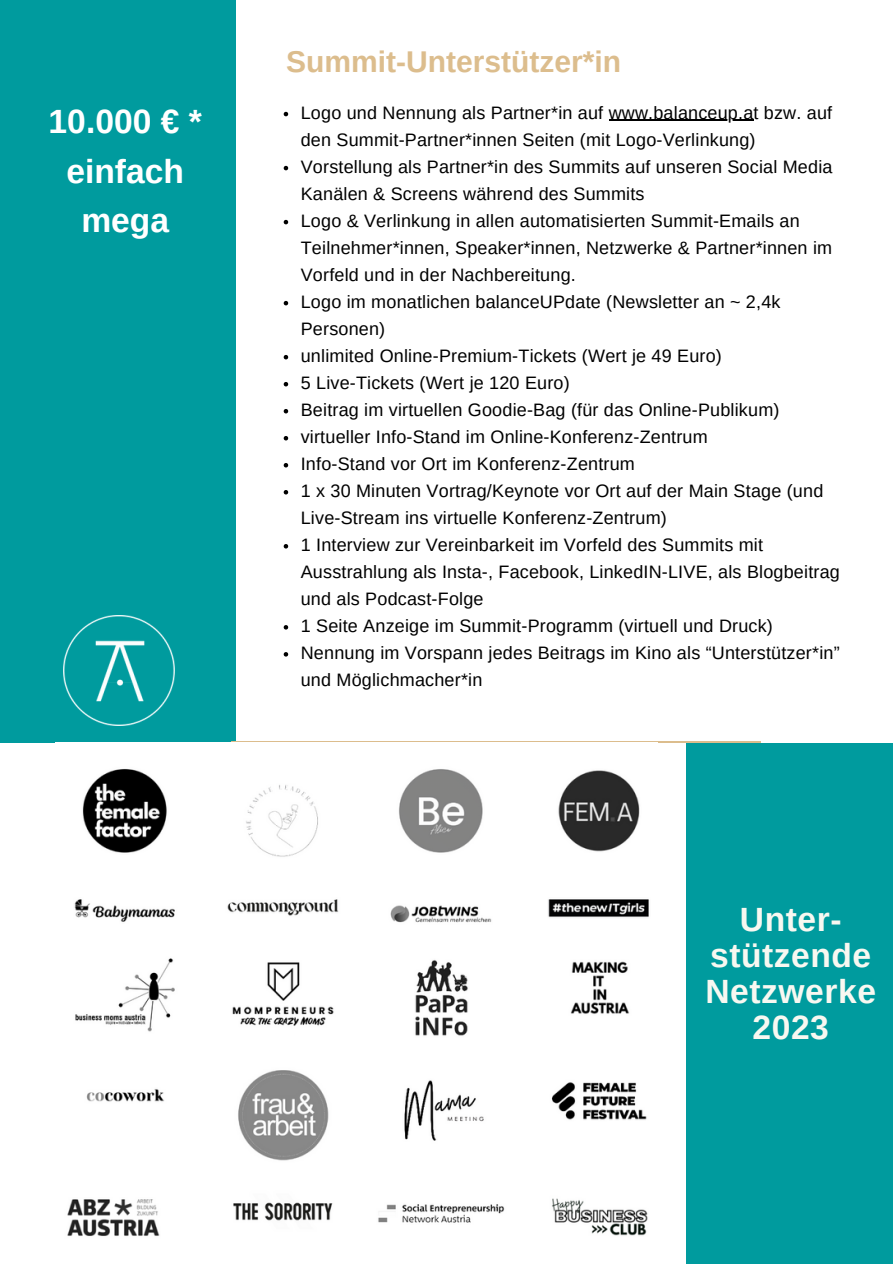
<style>
.page{position:relative;width:893px;height:1264px;background:#fff}
.page>*{position:absolute;margin:0;border:0;box-sizing:border-box;transform-origin:0 0}
.t1{font:700 33.6px/36px "Arimo";letter-spacing:.015em;color:#f8f8f1;text-align:center}
.t2{font:700 33.6px/49.5px "Arimo";color:#fff;text-align:center}
.t3{font:700 30px "Arimo";color:#dcbd8d}
.t4{font:18px/27px "Arimo";letter-spacing:.01em;color:#000}
</style>
<div class="page">
<div style="left:0;top:0;width:236px;height:742px;background:#009b9e"></div>
<img style="left:64px;top:615px;width:110px;height:110px">
<hr style="left:232px;top:741px;width:528px;height:1px;background:#dcbd8d">
<img style="left:67px;top:769px;width:582px;height:467px">
<svg style="left:284px;top:112px;width:4px;height:4px"></svg>
<hr style="left:608px;top:120px;width:145px;height:1px;background:#000">
<svg style="left:284px;top:166px;width:4px;height:4px"></svg>
<svg style="left:284px;top:220px;width:4px;height:4px"></svg>
<svg style="left:284px;top:301px;width:4px;height:4px"></svg>
<svg style="left:284px;top:355px;width:4px;height:4px"></svg>
<svg style="left:284px;top:382px;width:4px;height:4px"></svg>
<svg style="left:284px;top:409px;width:4px;height:4px"></svg>
<svg style="left:284px;top:436px;width:4px;height:4px"></svg>
<svg style="left:284px;top:463px;width:4px;height:4px"></svg>
<svg style="left:284px;top:490px;width:4px;height:4px"></svg>
<svg style="left:284px;top:544px;width:4px;height:4px"></svg>
<svg style="left:284px;top:625px;width:4px;height:4px"></svg>
<svg style="left:284px;top:652px;width:4px;height:4px"></svg>
<div style="left:686px;top:742px;width:206px;height:521px;background:#009b9e"></div>
<h2 class="t2" style="left:49px;top:97px;width:155px">10.000 € * einfach mega</h2>
<p class="t3" style="left:286px;top:45px;width:336px">Summit-Unterstützer*in</p>
<p class="t4" style="left:301px;top:99px;width:533px">Logo und Nennung als Partner*in auf www.balanceup.at bzw. auf</p>
<p class="t4" style="left:301px;top:126px;width:533px">den Summit-Partner*innen Seiten (mit Logo-Verlinkung)<br>Vorstellung als Partner*in des Summits auf unseren Social Media</p>
<p class="t4" style="left:301px;top:180px;width:500px">Kanälen &amp; Screens während des Summits<br>Logo &amp; Verlinkung in allen automatisierten Summit-Emails an</p>
<p class="t4" style="left:301px;top:234px;width:533px">Teilnehmer*innen, Speaker*innen, Netzwerke &amp; Partner*innen im<br>Vorfeld und in der Nachbereitung.<br>Logo im monatlichen balanceUPdate (Newsletter an ~ 2,4k</p>
<p class="t4" style="left:301px;top:315px;width:422px">Personen)<br>unlimited Online-Premium-Tickets (Wert je 49 Euro)</p>
<p class="t4" style="left:301px;top:369px;width:270px">5 Live-Tickets (Wert je 120 Euro)</p>
<p class="t4" style="left:301px;top:396px;width:480px">Beitrag im virtuellen Goodie-Bag (für das Online-Publikum)</p>
<p class="t4" style="left:301px;top:423px;width:408px">virtueller Info-Stand im Online-Konferenz-Zentrum</p>
<p class="t4" style="left:301px;top:450px;width:335px">Info-Stand vor Ort im Konferenz-Zentrum</p>
<p class="t4" style="left:301px;top:477px;width:524px">1 x 30 Minuten Vortrag/Keynote vor Ort auf der Main Stage (und<br>Live-Stream ins virtuelle Konferenz-Zentrum)</p>
<p class="t4" style="left:301px;top:531px;width:540px">1 Interview zur Vereinbarkeit im Vorfeld des Summits mit<br>Ausstrahlung als Insta-, Facebook, LinkedIN-LIVE, als Blogbeitrag und als Podcast-Folge</p>
<p class="t4" style="left:301px;top:612px;width:473px">1 Seite Anzeige im Summit-Programm (virtuell und Druck)</p>
<p class="t4" style="left:301px;top:639px;width:540px">Nennung im Vorspann jedes Beitrags im Kino als “Unterstützer*in” und Möglichmacher*in</p>
<h1 class="t1" style="left:705px;top:901px;width:172px">Unter&shy;stützende<br>Netzwerke<br>2023</h1>
</div>
